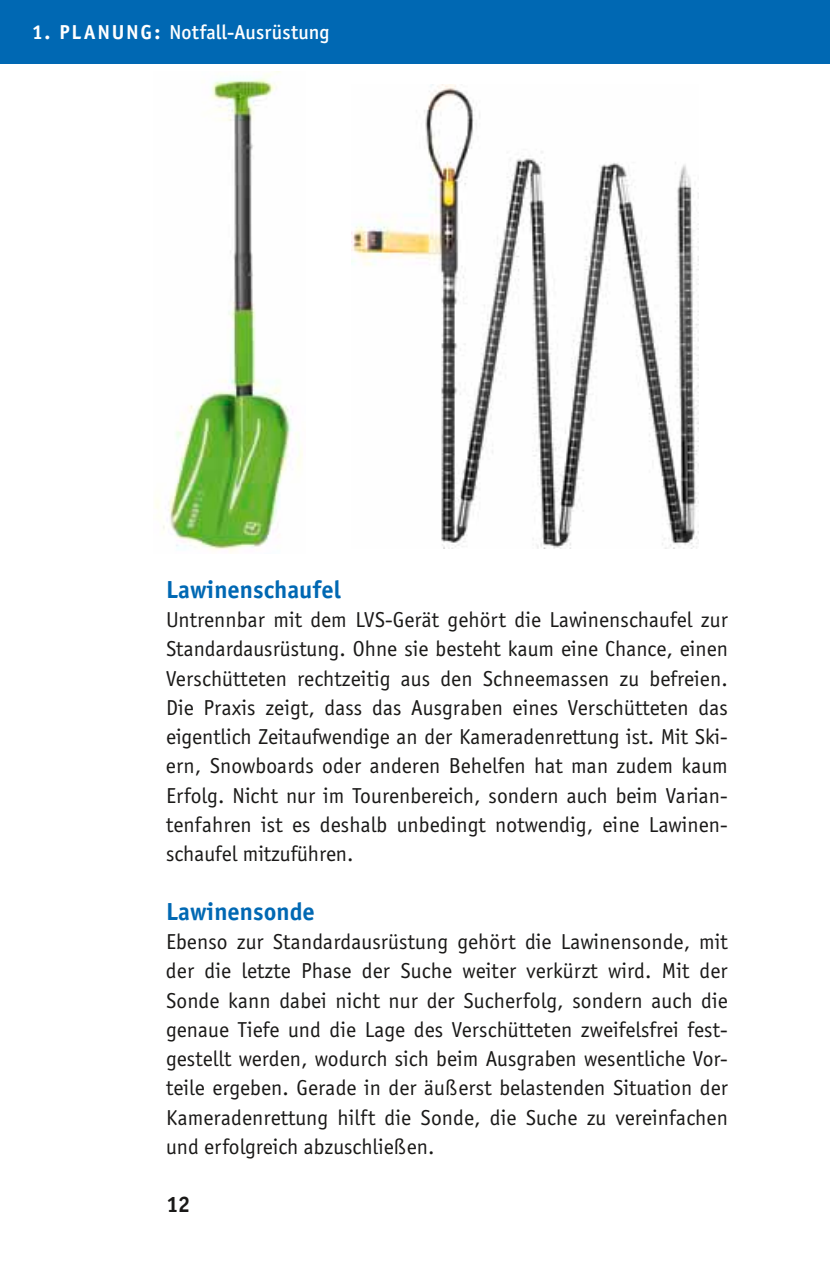
<style>
.page{position:relative;width:830px;height:1276px;background:#fff}
.page>*{position:absolute;margin:0;border:0;box-sizing:border-box;transform-origin:0 0}
.t1{font:700 24.75px "Officina Sans";color:#0068b3}
.t2{font:700 22.5px "Officina Sans";color:#1a1918}
.t3{font:22.28px/29.2px "Officina Sans";letter-spacing:.005em;color:#1a1918}
.t4{font:500 20.25px "Officina San ITC";letter-spacing:.015em;color:#fff}
.s1{font-family:"Officina Sans";font-weight:700}
</style>
<div class="page">
<div style="left:0;top:0;width:829px;height:64px;background:#0068b3"></div>
<img style="left:155px;top:72px;width:148px;height:481px">
<img style="left:351px;top:84px;width:347px;height:464px">
<p class="t4" style="left:32px;top:20px;width:299px"><span class="s1">1. Planung:</span> Notfall-Ausrüstung</p>
<p class="t1" style="left:166px;top:574px;width:177px">Lawinenschaufel</p>
<p class="t3" style="left:166px;top:605px;width:563px">Untrennbar mit dem LVS-Gerät gehört die Lawinenschaufel zur Standardausrüstung. Ohne sie besteht kaum eine -Chance, einen Verschütteten rechtzeitig aus den Schneemassen zu befreien.<br>Die Praxis zeigt, dass das Ausgraben eines Verschütteten das eigentlich Zeitaufwendige an der Kameradenrettung ist. Mit Ski&shy;ern, Snowboards oder anderen Behelfen hat man zudem kaum Erfolg. Nicht nur im Tourenbereich, sondern auch beim Varian&shy;tenfahren ist es deshalb unbedingt notwendig, eine Lawinen&shy;schaufel mitzuführen.</p>
<p class="t1" style="left:166px;top:896px;width:150px">Lawinensonde</p>
<p class="t3" style="left:166px;top:927px;width:563px;text-align:justify">Ebenso zur Standardausrüstung gehört die Lawinensonde, mit der die letzte Phase der Suche weiter verkürzt wird. Mit der Sonde kann dabei nicht nur der Sucherfolg, sondern auch die genaue Tiefe und die Lage des Verschütteten zweifelsfrei fest&shy;gestellt werden, wodurch sich beim Ausgraben wesentliche Vor&shy;teile ergeben. Gerade in der äußerst belastenden Situation der Kameradenrettung hilft die Sonde, die Suche zu vereinfachen und erfolgreich abzuschließen.</p>
<p class="t2" style="left:166px;top:1190px;width:26px">12</p>
</div>
